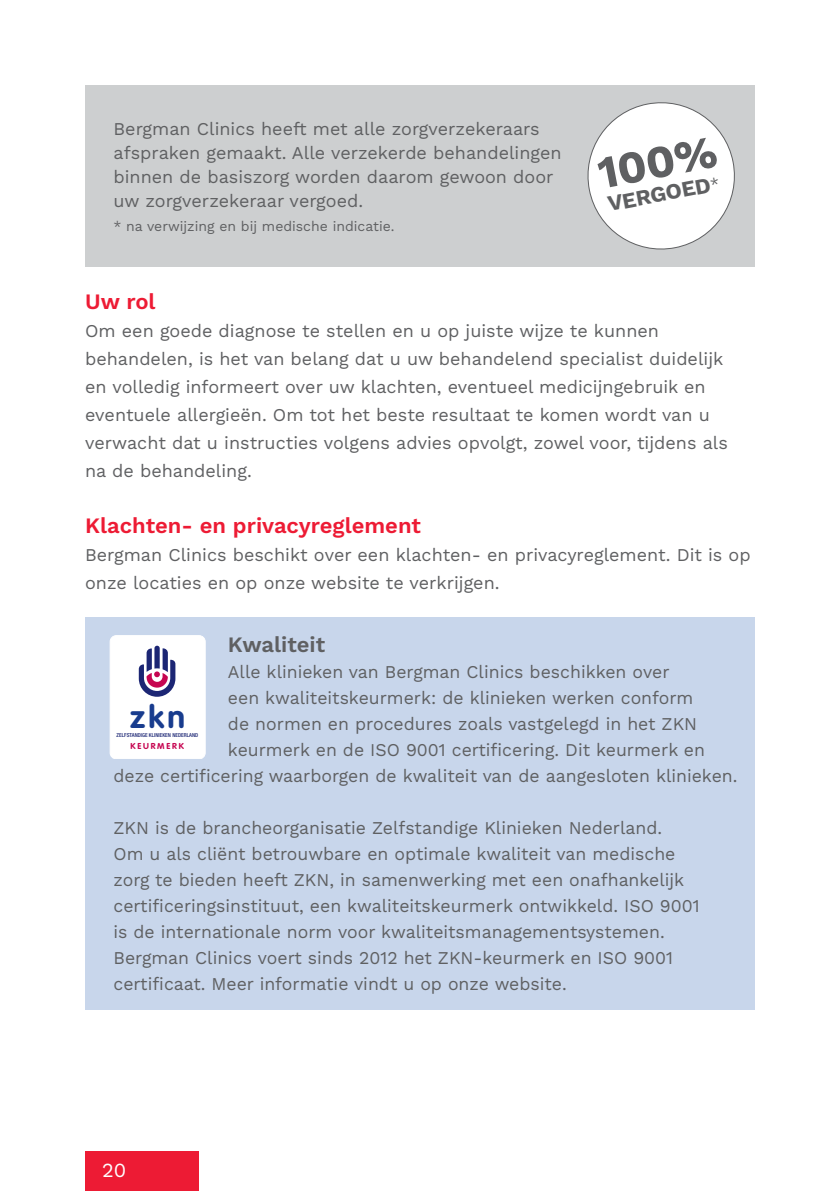
<style>
.page{position:relative;width:840px;height:1191px;background:#fff}
.page>*{position:absolute;margin:0;border:0;box-sizing:border-box;transform-origin:0 0}
.t1{font:700 45.8px "Work Sans";color:#5f6062}
.t2{font:700 31.6px "VAG Rounded";color:#183c8e}
.t3{font:600 22px "Work Sans";color:#ed1b34}
.t4{font:600 22px "Work Sans";color:#5f6062}
.t5{font:700 22px "Work Sans";color:#5f6062}
.t6{font:20px "Work Sans";color:#fff}
.t7{font:18px/28px "Work Sans";color:#5f6062}
.t8{font:14px "Work Sans";color:#5f6062}
.t9{font:700 8.4px "VAG Rounded";letter-spacing:.21em;color:#c60651}
.t10{font:500 condensed 5.4px "Helvetica Neue";color:#1c2674}
.s1{font-weight:400;font-size:16px}
</style>
<div class="page">
<div style="left:85px;top:85px;width:669px;height:181px;background:#cdcfd0"></div>
<svg style="left:587px;top:102px;width:148px;height:148px"></svg>
<div style="left:85px;top:617px;width:669px;height:392px;background:#c8d6eb"></div>
<div style="left:110px;top:635px;width:95px;height:124px;background:#fff;border-radius:6px"></div>
<div style="left:110px;top:635px;width:95px;height:124px;border:1px solid #fff;border-radius:6px"></div>
<svg style="left:139px;top:645px;width:36px;height:52px"></svg>
<div style="left:85px;top:1151px;width:113px;height:40px;background:#ed1b34"></div>
<p class="t7" style="left:113px;top:118px;width:449px;line-height:24px">Bergman Clinics heeft met alle zorgverzekeraars afspraken gemaakt. Alle verzekerde behandelingen binnen de basiszorg worden daarom gewoon door uw zorgverzekeraar vergoed.</p>
<p class="t8" style="left:113px;top:221px;width:282px">* na verwijzing en bij medische indicatie.</p>
<h1 class="t1" style="left:593px;top:147px;width:122px;rotate:-11deg">100%</h1>
<p class="t5" style="left:605px;top:191px;width:115px;rotate:-11deg">VERGOED<span class="s1">*</span></p>
<p class="t3" style="left:85px;top:293px;width:72px">Uw rol</p>
<p class="t7" style="left:85px;top:318px;width:644px">Om een goede diagnose te stellen en u op juiste wijze te kunnen behandelen, is het van belang dat u uw behandelend specialist duidelijk en volledig informeert over uw klachten, eventueel medicijngebruik en eventuele allergieën. Om tot het beste resultaat te komen wordt van u verwacht dat u instructies volgens advies opvolgt, zowel voor, tijdens als na de behandeling.</p>
<p class="t3" style="left:85px;top:517px;width:337px">Klachten- en privacyreglement</p>
<p class="t7" style="left:85px;top:542px;width:666px">Bergman Clinics beschikt over een klachten- en privacyreglement. Dit is op onze locaties en op onze website te verkrijgen.</p>
<p class="t4" style="left:228px;top:636px;width:99px">Kwaliteit</p>
<p class="t7" style="left:228px;top:659px;width:443px">Alle klinieken van Bergman Clinics beschikken over</p>
<p class="t7" style="left:228px;top:685px;width:466px">een kwaliteitskeurmerk: de klinieken werken conform</p>
<p class="t7" style="left:228px;top:711px;width:470px">de normen en procedures zoals vastgelegd in het ZKN</p>
<p class="t7" style="left:228px;top:737px;width:478px">keurmerk en de ISO 9001 certificering. Dit keurmerk en</p>
<p class="t7" style="left:113px;top:763px;width:625px">deze certificering waarborgen de kwaliteit van de aangesloten klinieken.</p>
<p class="t7" style="left:113px;top:816px;width:587px;line-height:26px">ZKN is de brancheorganisatie Zelfstandige Klinieken Nederland.<br>Om u als cliënt betrouwbare en optimale kwaliteit van medische zorg te bieden heeft ZKN, in samenwerking met een onafhankelijk certificeringsinstituut, een kwaliteitskeurmerk ontwikkeld. ISO 9001 is de internationale norm voor kwaliteitsmanagementsystemen.<br>Bergman Clinics voert sinds 2012 het ZKN-keurmerk en ISO 9001 certificaat. Meer informatie vindt u op onze website.</p>
<h2 class="t2" style="left:130px;top:703px;width:56px">zkn</h2>
<p class="t9" style="left:130px;top:743px;width:55px">KEURMERK</p>
<p class="t10" style="left:117px;top:733px;width:83px">ZELFSTANDIGE KLINIEKEN NEDERLAND</p>
<p class="t6" style="left:102px;top:1163px;width:26px">20</p>
</div>
